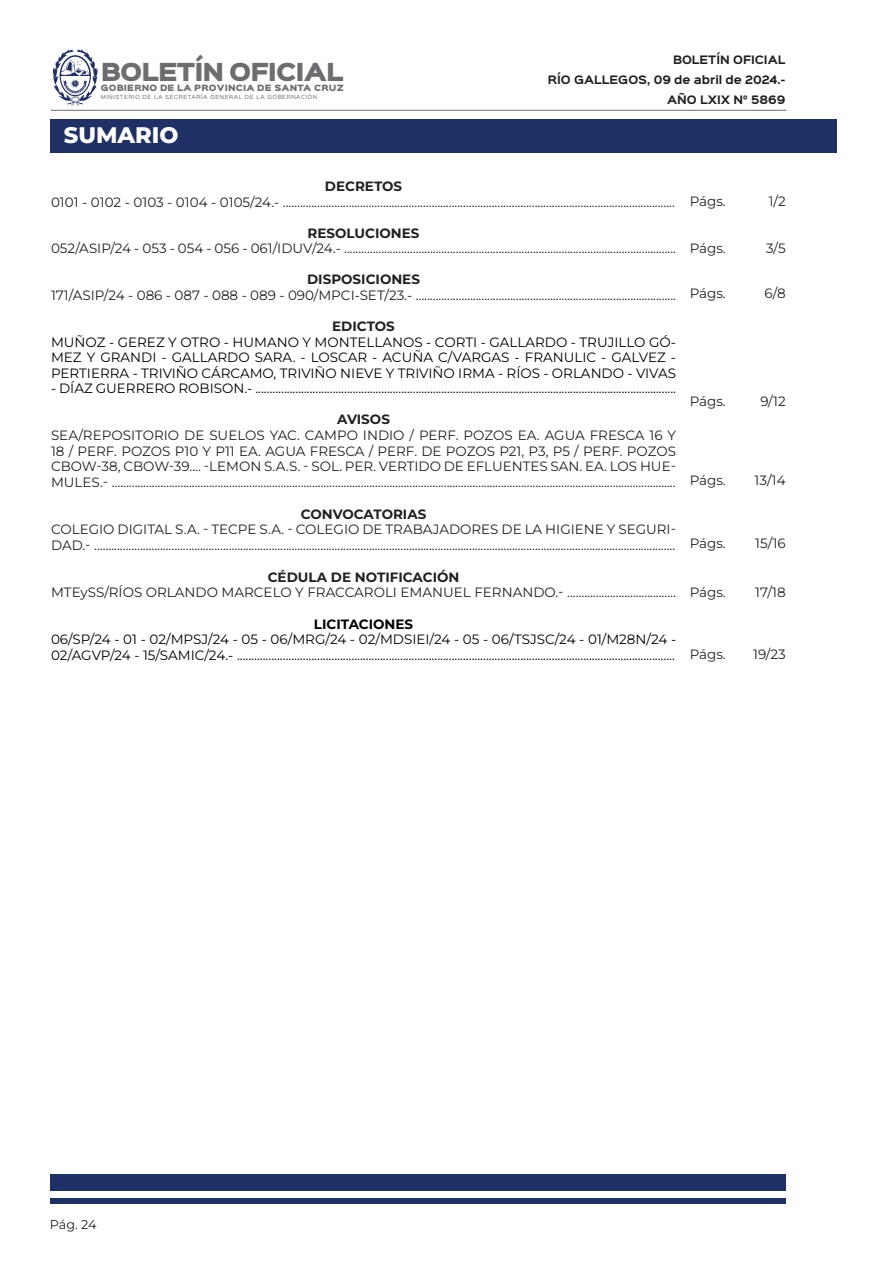
<style>
.page{position:relative;width:893px;height:1263px;background:#fff}
.page>*{position:absolute;margin:0;border:0;box-sizing:border-box;transform-origin:0 0}
.t1{font:800 22.5px "Montserrat";color:#fff}
.t2{font:22.35px "Sinkin Sans 900 X Black";letter-spacing:-.04em;color:#6c6d70}
.t3{font:13.5px/15.8px "Montserrat";color:#231f20;text-align:justify}
.t4{font:13.5px/15.6px "Montserrat";color:#000;text-align:justify}
.t5{font:700 13.5px "Montserrat";color:#231f20}
.t6{font:700 13.5px "Montserrat";color:#000}
.t7{font:12.75px "Montserrat";color:#231f20}
.t8{font:700 10.5px/20px "Sinkin Sans 700";color:#231f20;text-align:right}
.t9{font:7.8px "Sinkin Sans 900 X Black";letter-spacing:.02em;color:#6c6d70}
.t10{font:5.1px "Sinkin Sans 400";letter-spacing:.12em;color:#6c6d70}
</style>
<div class="page">
<svg style="left:53px;top:49px;width:45px;height:57px"></svg>
<hr style="left:51px;top:110px;width:735px;height:1px;background:#6c6d70">
<div style="left:50px;top:1175px;width:735px;height:16px;background:#1f3066"></div>
<div style="left:50px;top:1198px;width:735px;height:5px;background:#1f3066"></div>
<div style="left:50px;top:119px;width:786px;height:33px;background:#1f3066"></div>
<h2 class="t2" style="left:101px;top:61px;width:244px">BOLETÍN OFICIAL</h2>
<p class="t9" style="left:101px;top:84px;width:245px">GOBIERNO DE LA PROVINCIA DE SANTA CRUZ</p>
<p class="t10" style="left:101px;top:93px;width:218px">MINISTERIO DE LA SECRETARÍA GENERAL DE LA GOBERNACIÓN</p>
<p class="t1" style="left:64px;top:120px;width:116px">SUMARIO</p>
<p class="t8" style="left:548px;top:50px;width:239px">BOLETÍN OFICIAL<br>RÍO GALLEGOS, 09 de abril de 2024.-<br>AÑO LXIX N° 5869</p>
<p class="t5" style="left:325px;top:177px;width:79px">DECRETOS</p>
<p class="t3" style="left:51px;top:194px;width:625px">0101 - 0102 - 0103 - 0104 - 0105/24.- .........................................................................................................................................</p>
<p class="t5" style="left:308px;top:223px;width:113px">RESOLUCIONES</p>
<p class="t3" style="left:51px;top:240px;width:627px">052/ASIP/24 - 053 - 054 - 056 - 061/IDUV/24.- ....................................................................................................................</p>
<p class="t5" style="left:307px;top:270px;width:114px">DISPOSICIONES</p>
<p class="t3" style="left:51px;top:287px;width:627px">171/ASIP/24 - 086 - 087 - 088 - 089 - 090/MPCI-SET/23.- ...........................................................................................</p>
<p class="t5" style="left:332px;top:316px;width:64px">EDICTOS</p>
<p class="t4" style="left:51px;top:334px;width:627px">MUÑOZ - GEREZ Y OTRO - HUMANO Y MONTELLANOS - CORTI - GALLARDO - TRUJILLO GÓ-MEZ Y GRANDI - GALLARDO SARA. - LOSCAR - ACUÑA C/VARGAS - FRANULIC - GALVEZ - PERTIERRA - TRIVIÑO CÁRCAMO, TRIVIÑO NIEVE Y TRIVIÑO IRMA - RÍOS - ORLANDO - VIVAS</p>
<p class="t4" style="left:51px;top:380px;width:627px">- DÍAZ GUERRERO ROBISON.- ...................................................................................................................................................</p>
<p class="t5" style="left:337px;top:410px;width:54px">AVISOS</p>
<p class="t3" style="left:51px;top:427px;width:627px">SEA/REPOSITORIO DE SUELOS YAC. CAMPO INDIO / PERF. POZOS EA. AGUA FRESCA 16 Y 18 / PERF. POZOS P10 Y P11 EA. AGUA FRESCA / PERF. DE POZOS P21, P3, P5 / PERF. POZOS CBOW-38, CBOW-39.... -LEMON S.A.S. - SOL. PER. VERTIDO DE EFLUENTES SAN. EA. LOS HUE-MULES.- .....................................................................................................................................................................................................</p>
<p class="t5" style="left:301px;top:504px;width:127px">CONVOCATORIAS</p>
<p class="t3" style="left:51px;top:521px;width:627px">COLEGIO DIGITAL S.A. - TECPE S.A. - COLEGIO DE TRABAJADORES DE LA HIGIENE Y SEGURI-<br>DAD.- ...........................................................................................................................................................................................................</p>
<p class="t5" style="left:268px;top:567px;width:193px">CÉDULA DE NOTIFICACIÓN</p>
<p class="t3" style="left:51px;top:584px;width:626px">MTEySS/RÍOS ORLANDO MARCELO Y FRACCAROLI EMANUEL FERNANDO.- ......................................</p>
<p class="t6" style="left:314px;top:614px;width:101px">LICITACIONES</p>
<p class="t4" style="left:51px;top:631px;width:627px">06/SP/24 - 01 - 02/MPSJ/24 - 05 - 06/MRG/24 - 02/MDSIEI/24 - 05 - 06/TSJSC/24 - 01/M28N/24 -<br>02/AGVP/24 - 15/SAMIC/24.- .........................................................................................................................................................</p>
<p class="t3" style="left:690px;top:193px;width:38px">Págs.</p>
<p class="t3" style="left:769px;top:193px;width:19px">1/2</p>
<p class="t3" style="left:690px;top:240px;width:38px">Págs.</p>
<p class="t3" style="left:766px;top:240px;width:21px">3/5</p>
<p class="t3" style="left:690px;top:285px;width:38px">Págs.</p>
<p class="t3" style="left:765px;top:285px;width:23px">6/8</p>
<p class="t3" style="left:690px;top:393px;width:38px">Págs.</p>
<p class="t3" style="left:760px;top:393px;width:27px">9/12</p>
<p class="t3" style="left:690px;top:472px;width:38px">Págs.</p>
<p class="t3" style="left:755px;top:472px;width:33px">13/14</p>
<p class="t3" style="left:690px;top:535px;width:38px">Págs.</p>
<p class="t3" style="left:755px;top:535px;width:32px">15/16</p>
<p class="t3" style="left:690px;top:584px;width:38px">Págs.</p>
<p class="t3" style="left:755px;top:584px;width:32px">17/18</p>
<p class="t3" style="left:690px;top:646px;width:38px">Págs.</p>
<p class="t3" style="left:753px;top:646px;width:34px">19/23</p>
<p class="t7" style="left:50px;top:1215px;width:48px">Pág. 24</p>
</div>
